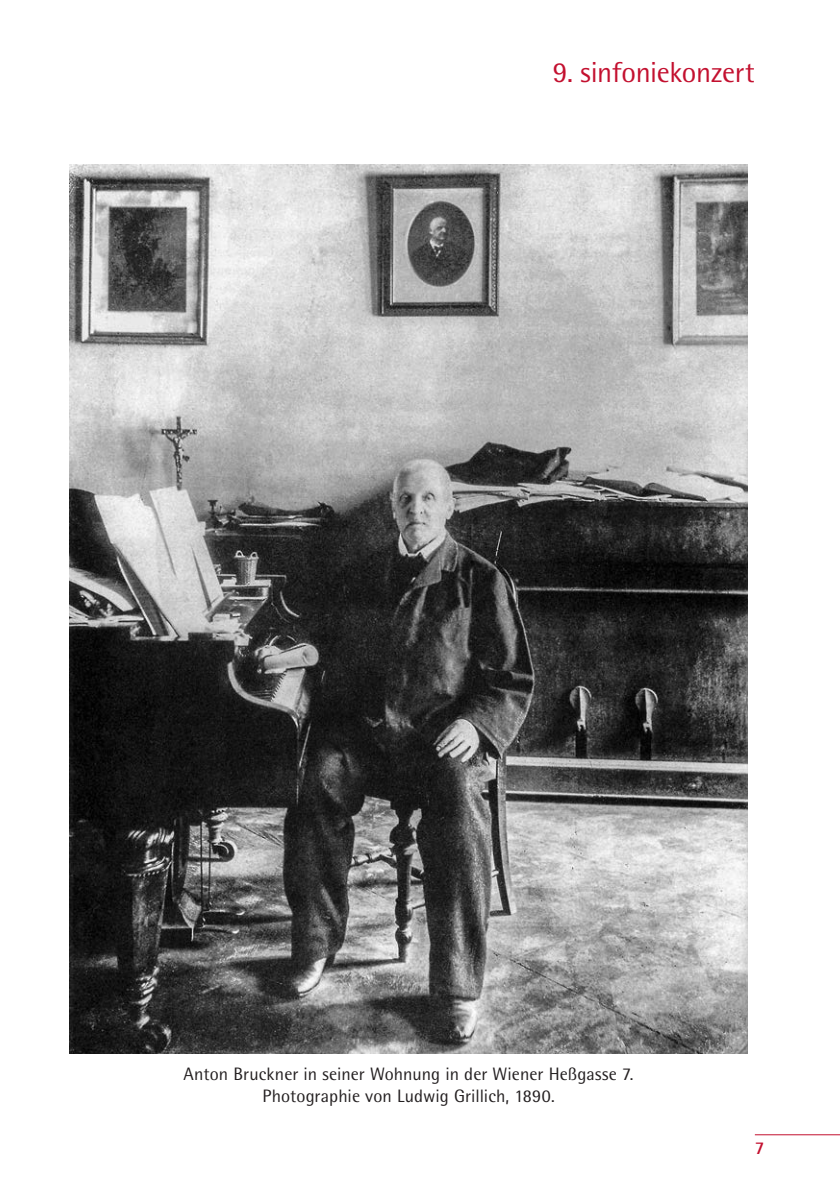
<style>
.page{position:relative;width:840px;height:1191px;background:#fff}
.page>*{position:absolute;margin:0;border:0;box-sizing:border-box;transform-origin:0 0}
.t1{font:29px "Rotis Semi Sans";letter-spacing:-.015em;color:#c3102f}
.t2{font:18px/22px "Rotis Semi Sans";letter-spacing:.005em;color:#231f20;text-align:center}
.t3{font:700 18px "Rotis Semi Sans";color:#c3102f}
</style>
<div class="page">
<hr style="left:754px;top:1134px;width:85px;height:1px;background:#c3102f">
<img style="left:69px;top:164px;width:678px;height:889px">
<h1 class="t1" style="left:552px;top:55px;width:203px">9. sinfoniekonzert</h1>
<p class="t2" style="left:183px;top:1062px;width:451px">Anton Bruckner in seiner Wohnung in der Wiener Heßgasse 7.<br>Photographie von Ludwig Grillich, 1890.</p>
<p class="t3" style="left:754px;top:1136px;width:11px">7</p>
</div>
